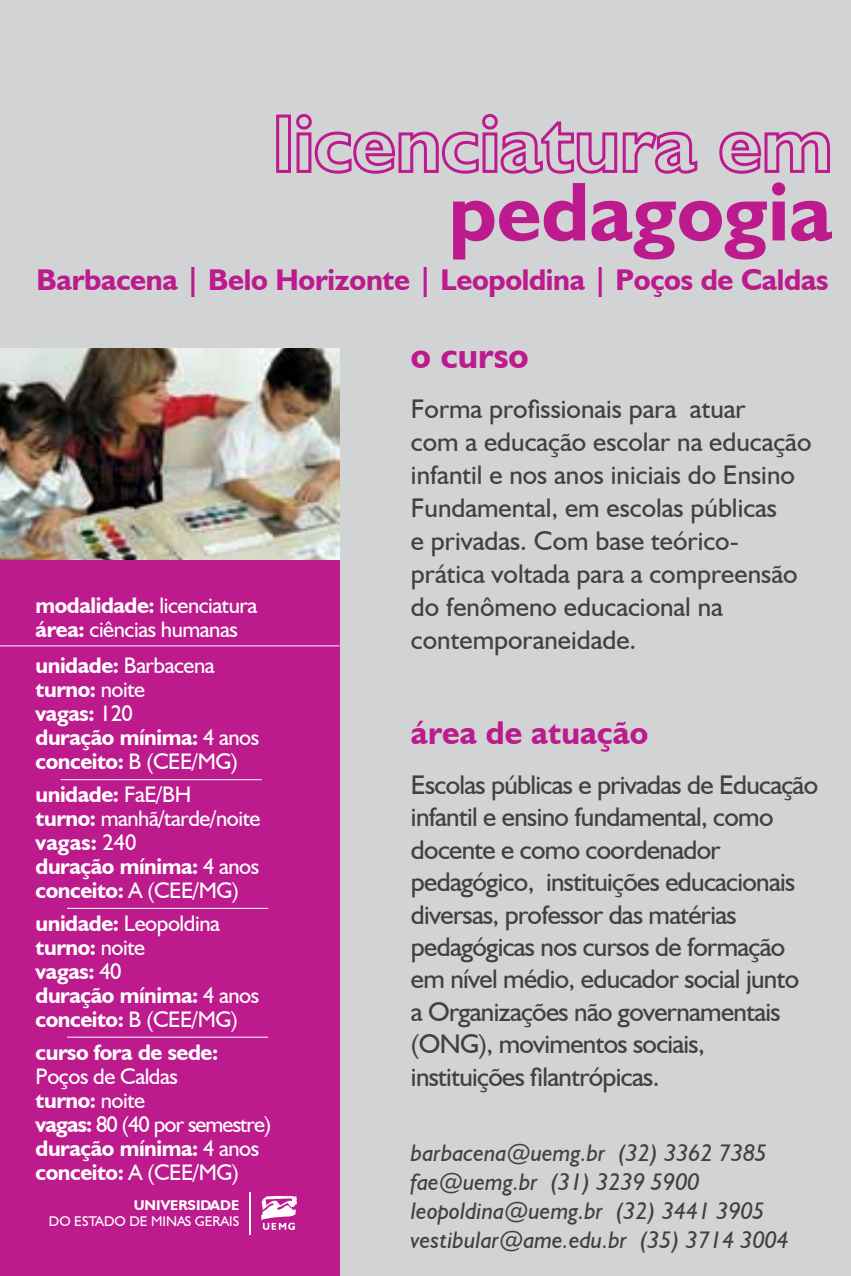
<style>
.page{position:relative;width:851px;height:1276px;background:#fff}
.page>*{position:absolute;margin:0;border:0;box-sizing:border-box;transform-origin:0 0}
.t1{font:700 84px "Humanist 521 BT";color:#bd1a8d}
.t2{font:700 36px "Humanist 521 BT";color:#bd1a8d}
.t3{font:700 33px "Humanist 521 BT";color:#bd1a8d}
.t4{font:700 30px "Humanist 521 BT";letter-spacing:-.01em;color:#bd1a8d}
.t5{font:27px/32.4px "Humanist 521 BT";letter-spacing:-.025em;color:#414042}
.t6{font:27px/33px "Humanist 521 BT";color:#414042}
.t7{font:italic 24px/28.8px "Humanist 521 BT";color:#414042}
.t8{font:700 22.5px/24px "Humanist 521 BT";letter-spacing:-.02em;color:#fff}
.t9{font:22.5px/24px "Humanist 521 BT";letter-spacing:-.04em;color:#fff}
.t10{font:22.5px/24px "Humanist 521 BT";letter-spacing:-.02em;color:#fff}
.t11{font:14.1px "Humanist 521 BT";color:#fff}
.t12{font:700 14.1px "Humanist 521 BT";color:#fff}
.s1{font-weight:700}
.s2{font-weight:400}
</style>
<div class="page">
<div style="left:0;top:0;width:850px;height:1276px;background:#d1d3d4"></div>
<div style="left:276px;top:115px;width:15px;height:58px;border:3px solid #bd1a8d"></div>
<svg style="left:296px;top:114px;width:402px;height:60px"></svg>
<svg style="left:719px;top:131px;width:111px;height:43px"></svg>
<img style="left:0;top:348px;width:339px;height:213px">
<div style="left:0;top:561px;width:339px;height:715px;background:#bd1a8d"></div>
<hr style="left:249px;top:1192px;width:1px;height:42px;background:#fff">
<svg style="left:261px;top:1195px;width:36px;height:35px"></svg>
<hr style="left:61px;top:779px;width:201px;height:1px;background:#fff">
<hr style="left:0;top:645px;width:339px;height:1px;background:#fff">
<hr style="left:67px;top:908px;width:201px;height:1px;background:#fff">
<hr style="left:67px;top:1036px;width:201px;height:1px;background:#fff">
<h1 class="t1" style="left:448px;top:159px;width:385px">pedagogia</h1>
<p class="t4" style="left:36px;top:261px;width:793px">Barbacena | Belo Horizonte | Leopoldina | Poços de Caldas</p>
<p class="t10" style="left:36px;top:592px;width:223px"><span class="s1">modalidade:</span> licenciatura <span class="s1">área:</span> ciências humanas</p>
<p class="t8" style="left:36px;top:652px;width:225px">unidade: <span class="s2">Barbacena </span>turno: <span class="s2">noite<br></span>vagas: <span class="s2">120<br></span>duração mínima: <span class="s2">4 anos </span>conceito: <span class="s2">B (CEE/MG)</span></p>
<p class="t8" style="left:36px;top:781px;width:226px">unidade: <span class="s2">FaE/BH<br></span>turno: <span class="s2">manhã/tarde/noite </span>vagas: <span class="s2">240<br></span>duração mínima: <span class="s2">4 anos </span>conceito: <span class="s2">A (CEE/MG)</span></p>
<p class="t8" style="left:36px;top:910px;width:225px">unidade: <span class="s2">Leopoldina </span>turno: <span class="s2">noite<br></span>vagas: <span class="s2">40<br></span>duração mínima: <span class="s2">4 anos </span>conceito: <span class="s2">B (CEE/MG)</span></p>
<p class="t8" style="left:36px;top:1039px;width:184px">curso fora de sede:</p>
<p class="t9" style="left:36px;top:1064px;width:237px">Poços de Caldas<br><span class="s1">turno:</span> noite<br><span class="s1">vagas:</span> 80 (40 por semestre) <span class="s1">duração mínima:</span> 4 anos <span class="s1">conceito:</span> A (CEE/MG)</p>
<p class="t12" style="left:134px;top:1196px;width:107px">UNIVERSIDADE</p>
<p class="t11" style="left:49px;top:1212px;width:192px">DO ESTADO DE MINAS GERAIS</p>
<h2 class="t2" style="left:411px;top:333px;width:119px">o curso</h2>
<p class="t6" style="left:411px;top:391px;width:402px">Forma profissionais para atuar<br>com a educação escolar na educação infantil e nos anos iniciais do Ensino<br>Fundamental, em escolas públicas<br>e privadas. Com base teórico&shy;prática voltada para a compreensão do fenômeno educacional na contemporaneidade.</p>
<p class="t3" style="left:411px;top:712px;width:239px">área de atuação</p>
<p class="t5" style="left:411px;top:768px;width:408px">Escolas públicas e privadas de Educação infantil e ensino fundamental, como docente e como coordenador pedagógico, instituições educacionais diversas, professor das matérias pedagógicas nos cursos de formação em nível médio, educador social junto<br>a Organizações não governamentais (ONG), movimentos sociais, instituições filantrópicas.</p>
<p class="t7" style="left:411px;top:1138px;width:379px">barbacena@uemg.br (32) 3362 7385 fae@uemg.br (31) 3239 5900 leopoldina@uemg.br (32) 3441 3905 vestibular@ame.edu.br (35) 3714 3004</p>
</div>
